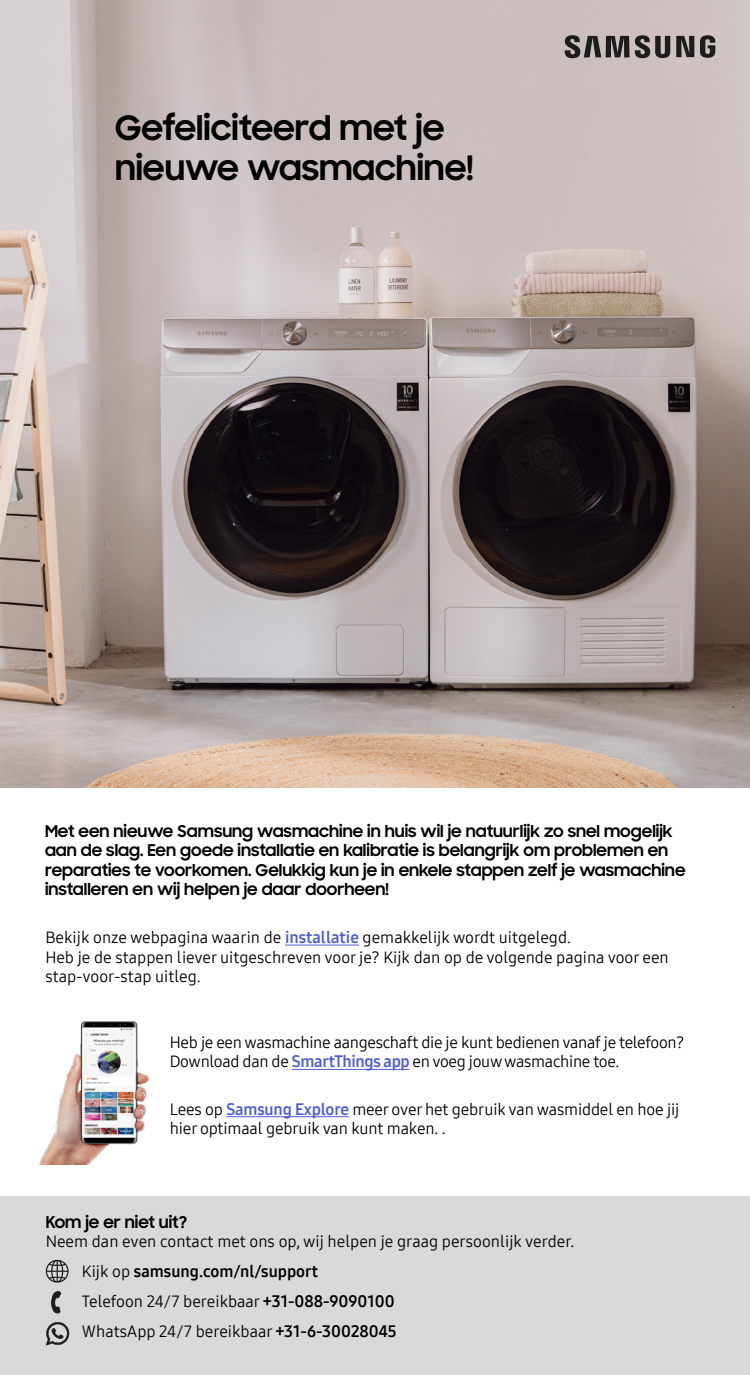
<style>
.page{position:relative;width:750px;height:1375px;background:#fff}
.page>*{position:absolute;margin:0;border:0;box-sizing:border-box;transform-origin:0 0}
.t1{font:700 33.62px/40.4px "Samsung Sharp Sans";color:#000}
.t2{font:16.25px/19.5px "Samsung One 400";letter-spacing:-.01em;color:#000}
.t3{font:700 16.25px/19.5px "Samsung Sharp Sans";color:#000}
.t4{font:16.25px "Samsung One 700";color:#000}
.s1{font-family:"Samsung One 700";color:#4f5cd6}
.s2{font-family:"Samsung One 400"}
.s3{font-family:"Samsung One 700"}
</style>
<div class="page">
<div style="left:0;top:1196px;width:750px;height:179px;background:#d9d9d9"></div>
<img style="left:0;top:0;width:750px;height:788px">
<svg style="left:565px;top:35px;width:150px;height:23px;background:#6d6866"></svg>
<hr style="left:285px;top:945px;width:74px;height:1px;background:#4f5cd6">
<svg style="left:46px;top:1260px;width:23px;height:23px"></svg>
<svg style="left:46px;top:1322px;width:23px;height:24px"></svg>
<svg style="left:51px;top:1291px;width:10px;height:23px"></svg>
<hr style="left:226px;top:1116px;width:123px;height:1px;background:#4f5cd6">
<hr style="left:292px;top:1069px;width:117px;height:1px;background:#4f5cd6">
<img style="left:39px;top:1021px;width:111px;height:143px">
<p class="t1" style="left:115px;top:106px;width:360px">Gefeliciteerd met je nieuwe wasmachine!</p>
<p class="t3" style="left:45px;top:820px;width:642px">Met een nieuwe Samsung wasmachine in huis wil je natuurlijk zo snel mogelijk aan de slag. Een goede installatie en kalibratie is belangrijk om problemen en reparaties te voorkomen. Gelukkig kun je in enkele stappen zelf je wasmachine installeren en wij helpen je daar doorheen!</p>
<p class="t2" style="left:45px;top:928px;width:527px">Bekijk onze webpagina waarin de <span class="s1">installatie</span> gemakkelijk wordt uitgelegd.</p>
<p class="t2" style="left:45px;top:947px;width:625px">Heb je de stappen liever uitgeschreven voor je? Kijk dan op de volgende pagina voor een stap-voor-stap uitleg.</p>
<p class="t2" style="left:170px;top:1032px;width:516px">Heb je een wasmachine aangeschaft die je kunt bedienen vanaf je telefoon?<br>Download dan de <span class="s1">SmartThings app</span> en voeg jouw wasmachine toe.</p>
<p class="t2" style="left:170px;top:1099px;width:511px">Lees op <span class="s1">Samsung Explore</span> meer over het gebruik van wasmiddel en hoe jij hier optimaal gebruik van kunt maken. .</p>
<p class="t3" style="left:46px;top:1212px;width:143px">Kom je er niet uit?</p>
<p class="t2" style="left:46px;top:1232px;width:530px">Neem dan even contact met ons op, wij helpen je graag persoonlijk verder.</p>
<p class="t4" style="left:82px;top:1261px;width:238px"><span class="s2">Kijk op</span> samsung.com/nl/support</p>
<p class="t2" style="left:82px;top:1292px;width:314px">Telefoon 24/7 bereikbaar <span class="s3">+31-088-9090100</span></p>
<p class="t2" style="left:82px;top:1322px;width:316px">WhatsApp 24/7 bereikbaar <span class="s3">+31-6-30028045</span></p>
</div>
